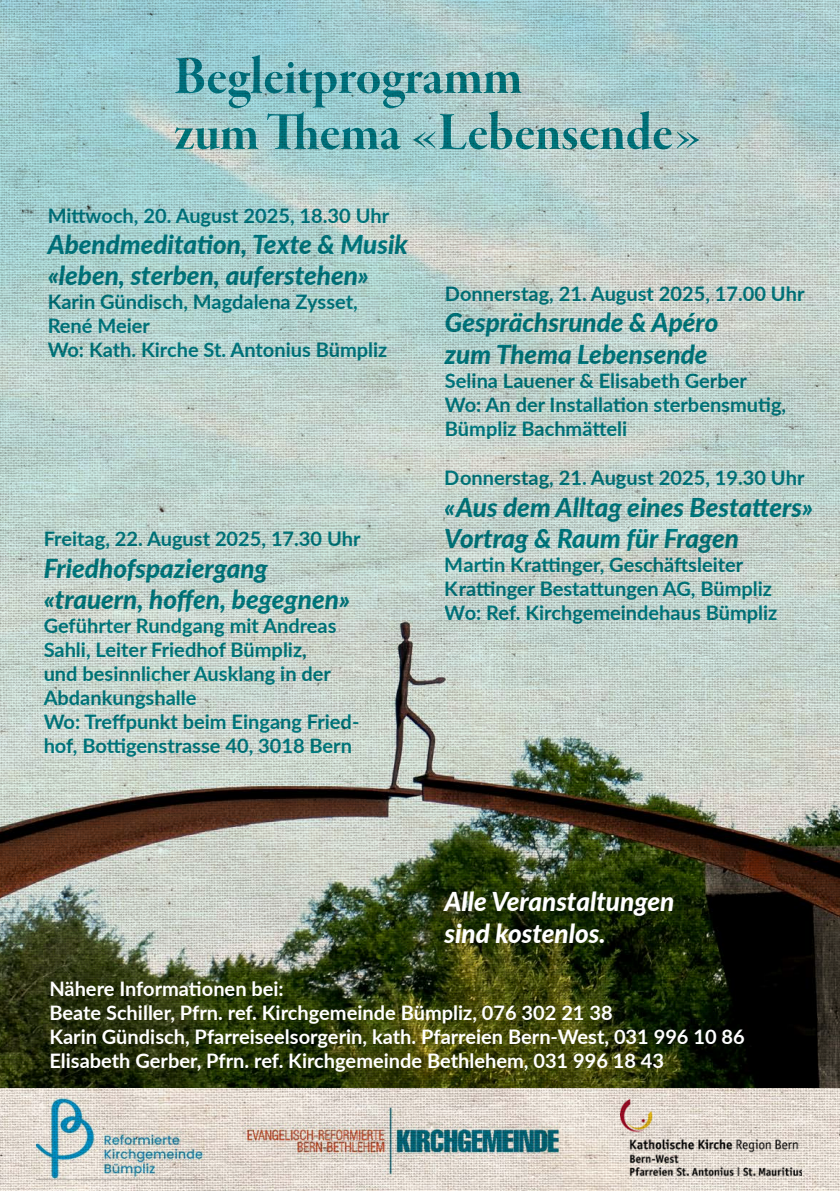
<style>
.page{position:relative;width:840px;height:1191px;background:#fff}
.page>*{position:absolute;margin:0;border:0;box-sizing:border-box;transform-origin:0 0}
.t1{font:56px/56px "Garamond Premr Pro Bd Disp";color:#008a95}
.t2{font:italic 800 26px/31.2px "Lato";color:#008a95}
.t3{font:italic 800 26px/31.2px "Lato";color:#fff}
.t4{font:700 20px/24px "Lato";color:#008a95}
.t5{font:700 20px/24px "Lato";color:#fff}
</style>
<div class="page">
<img style="left:0;top:1087px;width:839px;height:104px">
<img style="left:0;top:0;width:839px;height:1087px">
<img style="left:37px;top:1097px;width:166px;height:82px">
<img style="left:234px;top:1070px;width:342px;height:108px">
<img style="left:620px;top:1099px;width:181px;height:76px">
<h1 class="t1" style="left:174px;top:50px;width:530px">Begleitprogramm<br>zum Thema «Lebensende»</h1>
<p class="t4" style="left:48px;top:202px;width:343px">Mittwoch, 20. August 2025, 18.30 Uhr</p>
<h2 class="t2" style="left:48px;top:227px;width:361px">Abendmeditation, Texte &amp; Musik «leben, sterben, auferstehen»</h2>
<p class="t4" style="left:48px;top:289px;width:341px">Karin Gündisch, Magdalena Zysset,<br>René Meier<br>Wo: Kath. Kirche St. Antonius Bümpliz</p>
<p class="t4" style="left:44px;top:526px;width:318px">Freitag, 22. August 2025, 17.30 Uhr</p>
<h2 class="t2" style="left:44px;top:551px;width:308px">Friedhofspaziergang «trauern, hoffen, begegnen»</h2>
<p class="t4" style="left:44px;top:612px;width:317px">Geführter Rundgang mit Andreas<br>Sahli, Leiter Friedhof Bümpliz,<br>und besinnlicher Ausklang in der<br>Abdankungshalle<br>Wo: Treffpunkt beim Eingang Fried&shy;hof, Bottigenstrasse 40, 3018 Bern</p>
<p class="t4" style="left:444px;top:281px;width:361px">Donnerstag, 21. August 2025, 17.00 Uhr</p>
<h2 class="t2" style="left:444px;top:306px;width:275px">Gesprächsrunde &amp; Apéro zum Thema Lebensende</h2>
<p class="t4" style="left:444px;top:367px;width:342px">Selina Lauener &amp; Elisabeth Gerber<br>Wo: An der Installation sterbensmutig,<br>Bümpliz Bachmätteli</p>
<p class="t4" style="left:444px;top:465px;width:361px">Donnerstag, 21. August 2025, 19.30 Uhr</p>
<h2 class="t2" style="left:444px;top:490px;width:369px">«Aus dem Alltag eines Bestatters»<br>Vortrag &amp; Raum für Fragen</h2>
<p class="t4" style="left:444px;top:551px;width:334px">Martin Krattinger, Geschäftsleiter<br>Krattinger Bestattungen AG, Bümpliz<br>Wo: Ref. Kirchgemeindehaus Bümpliz</p>
<h2 class="t3" style="left:444px;top:885px;width:231px">Alle Veranstaltungen sind kostenlos.</h2>
<p class="t5" style="left:49px;top:975px;width:696px">Nähere Informationen bei:<br>Beate Schiller, Pfrn. ref. Kirchgemeinde Bümpliz, 076 302 21 38<br>Karin Gündisch, Pfarreiseelsorgerin, kath. Pfarreien Bern-West, 031 996 10 86<br>Elisabeth Gerber, Pfrn. ref. Kirchgemeinde Bethlehem, 031 996 18 43</p>
</div>
